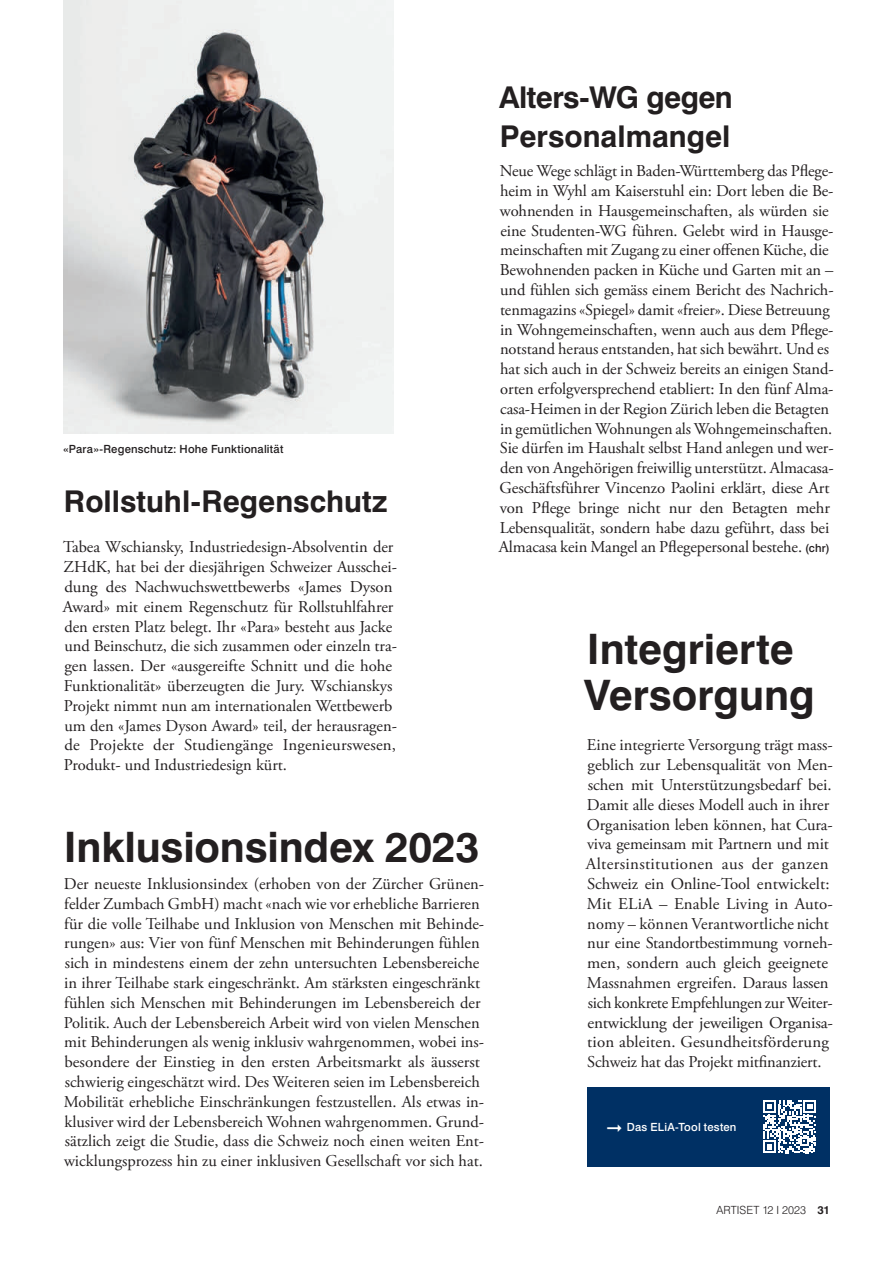
<style>
.page{position:relative;width:893px;height:1263px;background:#fff}
.page>*{position:absolute;margin:0;border:0;box-sizing:border-box;transform-origin:0 0}
.t1{font:700 42px/46.5px "Swiss 721 BT";letter-spacing:-.005em;color:#231f20}
.t2{font:700 30px/39px "Swiss 721 BT";color:#231f20}
.t3{font:16.5px/19.8px "Adobe Garamond Pro";color:#231f20}
.t4{font:500 11.25px "Swiss 721 BT";letter-spacing:.02em;color:#231f20}
.t5{font:500 11.25px "Swiss 721 BT";letter-spacing:.02em;color:#fff}
.t6{font:300 11.25px "Swiss 721 BT";color:#231f20}
.s1{font-family:"Swiss 721 BT";font-weight:500;font-size:11.25px}
.s2{font-weight:700}
</style>
<div class="page">
<img style="left:64px;top:0;width:329px;height:434px">
<div style="left:587px;top:1087px;width:242px;height:79px;background:#003064"></div>
<svg style="left:763px;top:1100px;width:53px;height:53px"></svg>
<p class="t4" style="left:63px;top:443px;width:221px">«Para»-Regenschutz: Hohe Funktionalität</p>
<h2 class="t2" style="left:64px;top:481px;width:325px">Rollstuhl-Regenschutz</h2>
<p class="t3" style="left:63px;top:538px;width:336px">Tabea Wschiansky, Industriedesign-Absolventin der ZHdK, hat bei der diesjährigen Schweizer Ausschei&shy;dung des Nachwuchswettbewerbs «James Dyson Award» mit einem Regenschutz für Rollstuhlfahrer den ersten Platz belegt. Ihr «Para» besteht aus Jacke und Beinschutz, die sich zusammen oder einzeln tra&shy;gen lassen. Der «ausgereifte Schnitt und die hohe Funktionalität» überzeugten die Jury. Wschianskys Projekt nimmt nun am internationalen Wettbewerb um den «James Dyson Award» teil, der herausragen&shy;de Projekte der Studiengänge Ingenieurswesen, Produkt- und Industriedesign kürt.</p>
<h1 class="t1" style="left:64px;top:823px;width:417px">Inklusionsindex 2023</h1>
<p class="t3" style="left:64px;top:874px;width:422px">Der neueste Inklusionsindex (erhoben von der Zürcher Grünen&shy;felder Zumbach GmbH) macht «nach wie vor erhebliche Barrieren für die volle Teilhabe und Inklusion von Menschen mit Behinde&shy;rungen» aus: Vier von fünf Menschen mit Behinderungen fühlen sich in mindestens einem der zehn untersuchten Lebensbereiche in ihrer Teilhabe stark eingeschränkt. Am stärksten eingeschränkt fühlen sich Menschen mit Behinderungen im Lebensbereich der Politik. Auch der Lebensbereich Arbeit wird von vielen Menschen mit Behinderungen als wenig inklusiv wahrgenommen, wobei ins&shy;besondere der Einstieg in den ersten Arbeitsmarkt als äusserst schwierig eingeschätzt wird. Des Weiteren seien im Lebensbereich Mobilität erhebliche Einschränkungen festzustellen. Als etwas in&shy;klusiver wird der Lebensbereich Wohnen wahrgenommen. Grund&shy;sätzlich zeigt die Studie, dass die Schweiz noch einen weiten Ent&shy;wicklungsprozess hin zu einer inklusiven Gesellschaft vor sich hat.</p>
<h2 class="t2" style="left:499px;top:77px;width:235px">Alters-WG gegen<br>Personalmangel</h2>
<p class="t3" style="left:499px;top:162px;width:336px">Neue Wege schlägt in Baden-Württemberg das Pflege&shy;heim in Wyhl am Kaiserstuhl ein: Dort leben die Be&shy;wohnenden in Hausgemeinschaften, als würden sie eine Studenten-WG führen. Gelebt wird in Hausge&shy;meinschaften mit Zugang zu einer offenen Küche, die Bewohnenden packen in Küche und Garten mit an – und fühlen sich gemäss einem Bericht des Nachrich&shy;tenmagazins «Spiegel» damit «freier». Diese Betreuung in Wohngemeinschaften, wenn auch aus dem Pflege&shy;notstand heraus entstanden, hat sich bewährt. Und es hat sich auch in der Schweiz bereits an einigen Stand&shy;orten erfolgversprechend etabliert: In den fünf Alma&shy;casa-Heimen in der Region Zürich leben die Betagten in gemütlichen Wohnungen als Wohngemeinschaften.<br>Sie dürfen im Haushalt selbst Hand anlegen und wer&shy;den von Angehörigen freiwillig unterstützt. Almacasa-Geschäftsführer Vincenzo Paolini erklärt, diese Art von Pflege bringe nicht nur den Betagten mehr Lebensqualität, sondern habe dazu geführt, dass bei Almacasa kein Mangel an Pflegepersonal bestehe. <span class="s1">(chr)</span></p>
<h1 class="t1" style="left:584px;top:625px;width:232px">Integrierte<br>Versorgung</h1>
<p class="t3" style="left:586px;top:736px;width:248px">Eine integrierte Versorgung trägt mass&shy;geblich zur Lebensqualität von Men&shy;schen mit Unterstützungsbedarf bei.<br>Damit alle dieses Modell auch in ihrer Organisation leben können, hat Cura&shy;viva gemeinsam mit Partnern und mit Altersinstitutionen aus der ganzen Schweiz ein Online-Tool entwickelt:<br>Mit ELiA – Enable Living in Auto&shy;nomy – können Verantwortliche nicht nur eine Standortbestimmung vorneh&shy;men, sondern auch gleich geeignete Massnahmen ergreifen. Daraus lassen sich konkrete Empfehlungen zur Weiter&shy;entwicklung der jeweiligen Organisa&shy;tion ableiten. Gesundheitsförderung Schweiz hat das Projekt mitfinanziert.</p>
<p class="t5" style="left:607px;top:1120px;width:131px">➞ Das ELiA-Tool testen</p>
<p class="t6" style="left:717px;top:1203px;width:115px">ARTISET 12 I 2023 <span class="s2">31</span></p>
</div>
